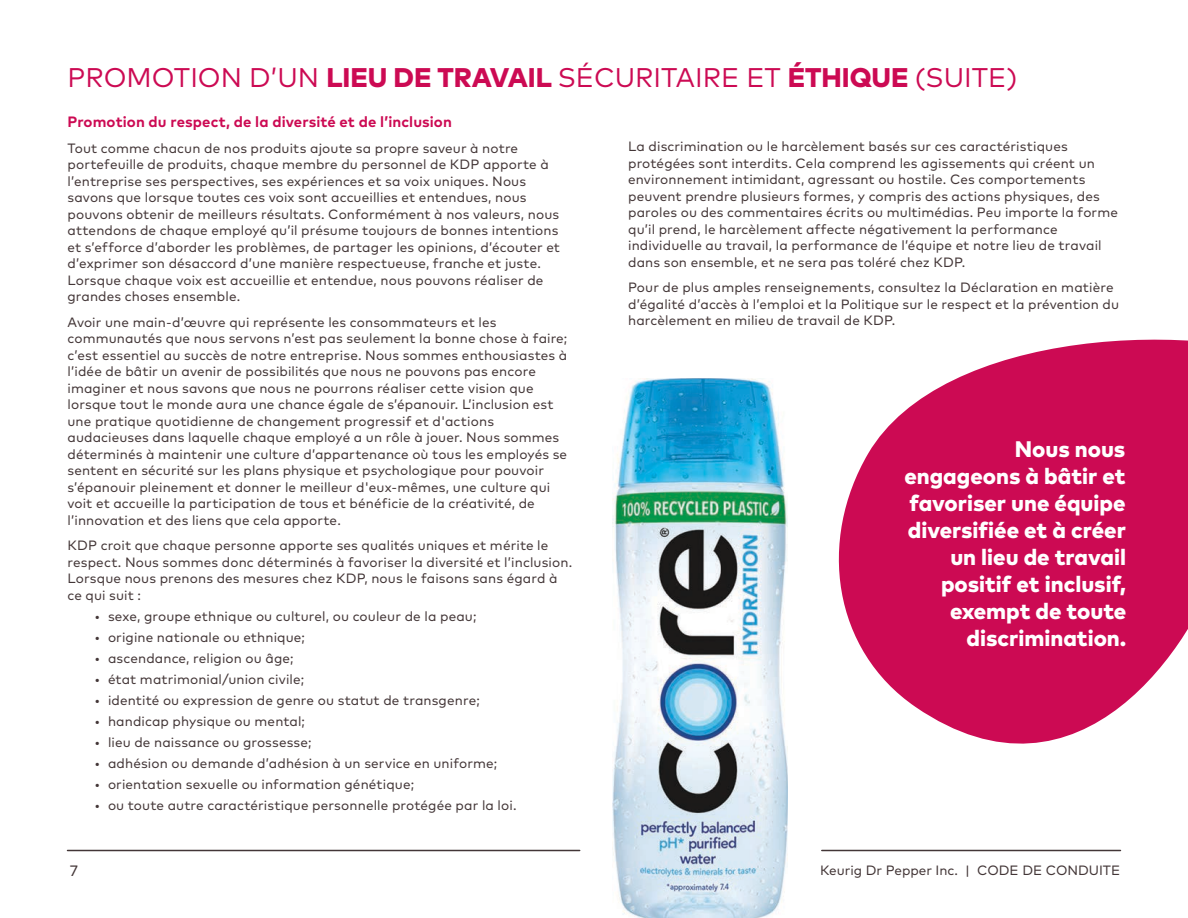
<style>
.page{position:relative;width:1188px;height:918px;background:#fff}
.page>*{position:absolute;margin:0;border:0;box-sizing:border-box;transform-origin:0 0}
.t1{font:27px "Mark OT";color:#cc0a53}
.t2{font:800 22.5px/27px "Mark OT";color:#fff;text-align:right}
.t3{font:700 15px "Mark OT";letter-spacing:.005em;color:#cc0a53}
.t4{font:15px "Mark OT";color:#433637}
.t5{font:13.5px/16.5px "Mark OT";letter-spacing:.01em;color:#433637}
.s1{font-weight:800}
</style>
<div class="page">
<hr style="left:68px;top:850px;width:512px;height:1px;background:#433637">
<img style="left:612px;top:378px;width:176px;height:540px">
<svg style="left:838px;top:339px;width:350px;height:405px;fill:#cc0a53"></svg>
<hr style="left:822px;top:850px;width:299px;height:1px;background:#433637">
<h1 class="t1" style="left:68px;top:61px;width:951px">PROMOTION D’UN <span class="s1">LIEU DE TRAVAIL</span> SÉCURITAIRE ET <span class="s1">ÉTHIQUE</span> (SUITE)</h1>
<p class="t3" style="left:68px;top:112px;width:386px">Promotion du respect, de la diversité et de l’inclusion</p>
<p class="t5" style="left:68px;top:139px;width:494px">Tout comme chacun de nos produits ajoute sa propre saveur à notre portefeuille de produits, chaque membre du personnel de KDP apporte à l’entreprise ses perspectives, ses expériences et sa voix uniques. Nous savons que lorsque toutes ces voix sont accueillies et entendues, nous pouvons obtenir de meilleurs résultats. Conformément à nos valeurs, nous attendons de chaque employé qu’il présume toujours de bonnes intentions et s’efforce d’aborder les problèmes, de partager les opinions, d’écouter et d’exprimer son désaccord d’une manière respectueuse, franche et juste.<br>Lorsque chaque voix est accueillie et entendue, nous pouvons réaliser de grandes choses ensemble.</p>
<p class="t5" style="left:68px;top:313px;width:501px">Avoir une main-d’œuvre qui représente les consommateurs et les communautés que nous servons n’est pas seulement la bonne chose à faire; c’est essentiel au succès de notre entreprise. Nous sommes enthousiastes à l’idée de bâtir un avenir de possibilités que nous ne pouvons pas encore imaginer et nous savons que nous ne pourrons réaliser cette vision que lorsque tout le monde aura une chance égale de s’épanouir. L’inclusion est une pratique quotidienne de changement progressif et d'actions audacieuses dans laquelle chaque employé a un rôle à jouer. Nous sommes déterminés à maintenir une culture d’appartenance où tous les employés se sentent en sécurité sur les plans physique et psychologique pour pouvoir s’épanouir pleinement et donner le meilleur d'eux-mêmes, une culture qui voit et accueille la participation de tous et bénéficie de la créativité, de l’innovation et des liens que cela apporte.</p>
<p class="t5" style="left:68px;top:537px;width:506px">KDP croit que chaque personne apporte ses qualités uniques et mérite le respect. Nous sommes donc déterminés à favoriser la diversité et l’inclusion.<br>Lorsque nous prenons des mesures chez KDP, nous le faisons sans égard à ce qui suit :</p>
<p class="t5" style="left:94px;top:607px;width:383px">• sexe, groupe ethnique ou culturel, ou couleur de la peau;</p>
<p class="t5" style="left:94px;top:628px;width:212px">• origine nationale ou ethnique;</p>
<p class="t5" style="left:94px;top:649px;width:201px">• ascendance, religion ou âge;</p>
<p class="t5" style="left:94px;top:670px;width:211px">• état matrimonial/union civile;</p>
<p class="t5" style="left:94px;top:691px;width:387px">• identité ou expression de genre ou statut de transgenre;</p>
<p class="t5" style="left:94px;top:712px;width:212px">• handicap physique ou mental;</p>
<p class="t5" style="left:94px;top:733px;width:218px">• lieu de naissance ou grossesse;</p>
<p class="t5" style="left:94px;top:754px;width:404px">• adhésion ou demande d’adhésion à un service en uniforme;</p>
<p class="t5" style="left:94px;top:775px;width:321px">• orientation sexuelle ou information génétique;</p>
<p class="t5" style="left:94px;top:796px;width:424px">• ou toute autre caractéristique personnelle protégée par la loi.</p>
<p class="t4" style="left:70px;top:861px;width:10px">7</p>
<p class="t5" style="left:628px;top:138px;width:491px">La discrimination ou le harcèlement basés sur ces caractéristiques protégées sont interdits. Cela comprend les agissements qui créent un environnement intimidant, agressant ou hostile. Ces comportements peuvent prendre plusieurs formes, y compris des actions physiques, des paroles ou des commentaires écrits ou multimédias. Peu importe la forme qu’il prend, le harcèlement affecte négativement la performance individuelle au travail, la performance de l’équipe et notre lieu de travail dans son ensemble, et ne sera pas toléré chez KDP.</p>
<p class="t5" style="left:628px;top:279px;width:493px">Pour de plus amples renseignements, consultez la Déclaration en matière d’égalité d’accès à l’emploi et la Politique sur le respect et la prévention du harcèlement en milieu de travail de KDP.</p>
<h2 class="t2" style="left:904px;top:435px;width:224px">Nous nous engageons à bâtir et favoriser une équipe diversifiée et à créer un lieu de travail positif et inclusif, exempt de toute discrimination.</h2>
<p class="t5" style="left:820px;top:861px;width:302px">Keurig Dr Pepper Inc. | CODE DE CONDUITE</p>
</div>
